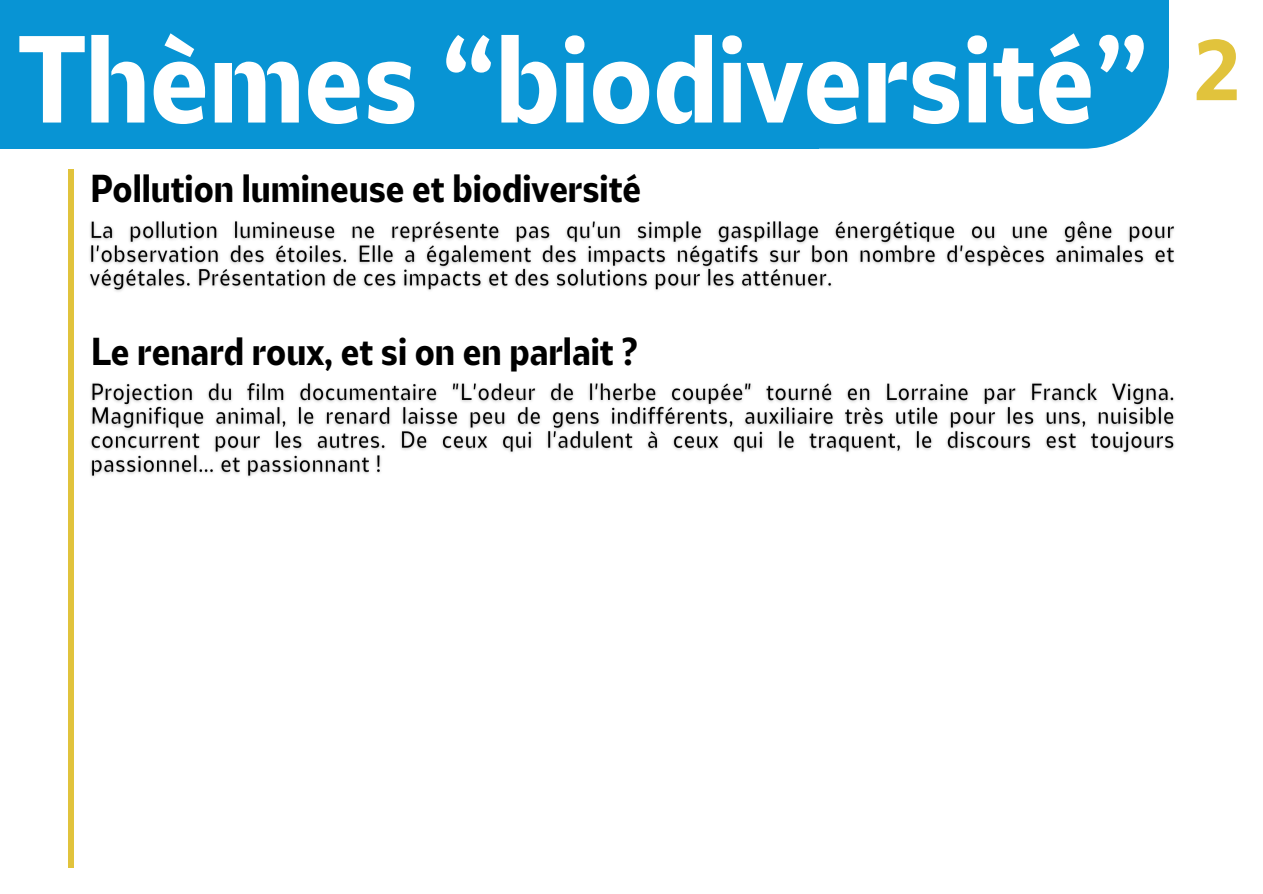
<style>
.page{position:relative;width:1263px;height:894px;background:#fff}
.page>*{position:absolute;margin:0;border:0;box-sizing:border-box;transform-origin:0 0}
.t1{font:700 condensed 114.45px "LPO";color:#fff}
.t2{font:700 condensed 79.5px "LPO";color:#e1c33c}
.t3{font:700 condensed 36px "LPO";color:#000}
</style>
<div class="page">
<img style="left:89px;top:221px;width:1085px;height:71px">
<img style="left:90px;top:382px;width:1085px;height:95px">
<div style="left:810px;top:0;width:359px;height:149px;background:#0894d4"></div>
<div style="left:0;top:0;width:819px;height:149px;background:#0894d4"></div>
<div style="left:68px;top:170px;width:6px;height:697px;background:#e1c33c"></div>
<p class="t1" style="left:19px;top:33px;width:1130px">Thèmes “biodiversité”</p>
<p class="t2" style="left:1194px;top:38px;width:47px">2</p>
<p class="t3" style="left:90px;top:174px;width:552px">Pollution lumineuse et biodiversité</p>
<p class="t3" style="left:91px;top:336px;width:549px">Le renard roux, et si on en parlait ?</p>
</div>
